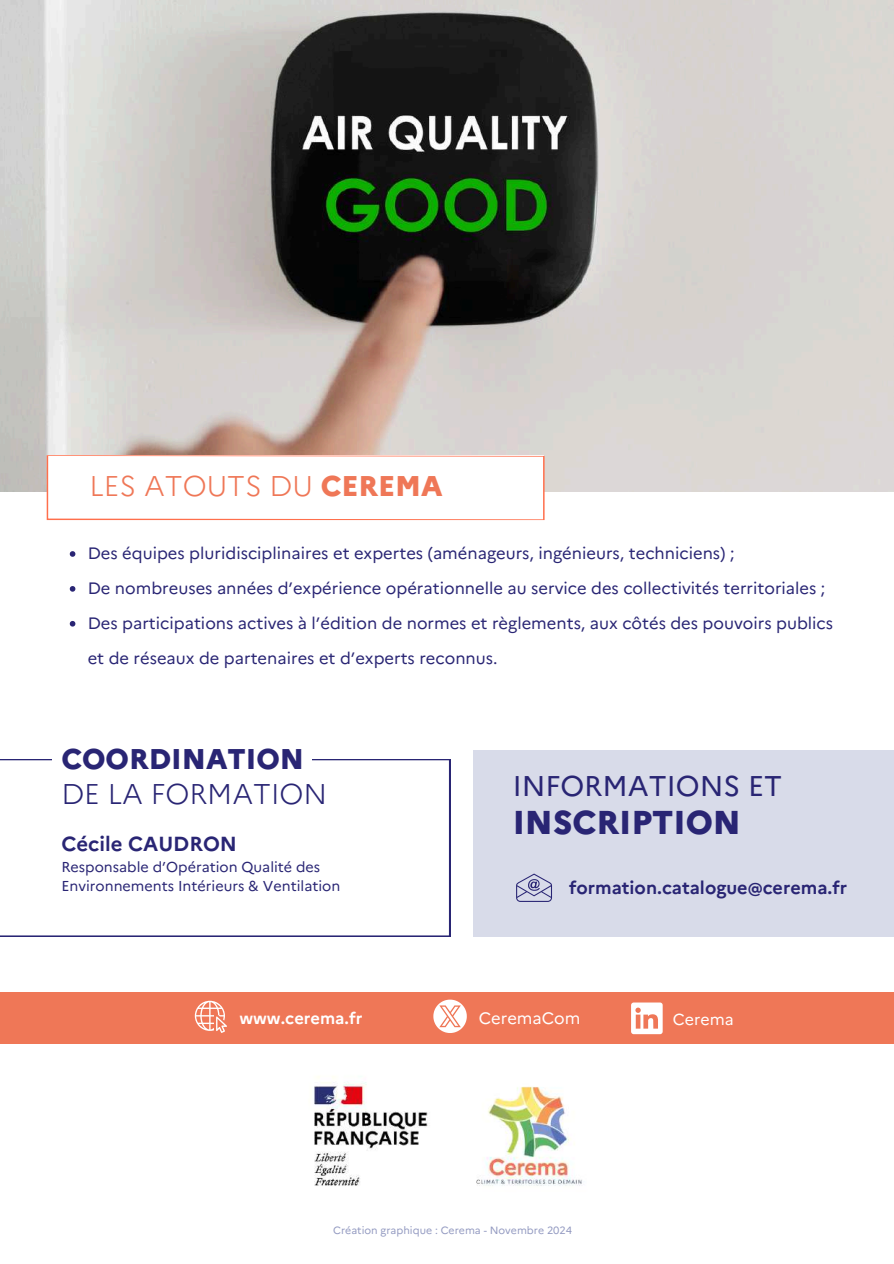
<style>
.page{position:relative;width:894px;height:1264px;background:#fff}
.page>*{position:absolute;margin:0;border:0;box-sizing:border-box;transform-origin:0 0}
.t1{font:800 33px "Marianne";color:#292574}
.t2{font:300 28.5px "Marianne";color:#ef7757}
.t3{font:28.5px "Marianne";color:#292574}
.t4{font:300 28.5px "Marianne";color:#292574}
.t5{font:800 28.5px "Marianne";color:#292574}
.t6{font:700 20.4px "Marianne";color:#292574}
.t7{font:700 18px "Marianne";color:#292574}
.t8{font:16.5px/34.8px "Marianne";color:#292574}
.t9{font:700 16.5px "Marianne";color:#fff}
.t10{font:16.5px "Marianne";color:#fff}
.t11{font:15.9px "Marianne";color:#fff}
.t12{font:14.4px/19.2px "Marianne";color:#292574}
.t13{font:10.5px "Marianne";color:#939ac1}
.s1{font-weight:800}
</style>
<div class="page">
<div style="left:473px;top:750px;width:420px;height:186px;background:#d8dbe9"></div>
<svg style="left:516px;top:873px;width:36px;height:28px"></svg>
<img style="left:314px;top:1076px;width:268px;height:110px">
<div style="left:0;top:992px;width:893px;height:51px;background:#ef7757"></div>
<svg style="left:0;top:759px;width:450px;height:177px"></svg>
<div style="left:52px;top:736px;width:260px;height:48px;background:#fff"></div>
<svg style="left:631px;top:1002px;width:31px;height:32px"></svg>
<svg style="left:433px;top:999px;width:33px;height:34px"></svg>
<svg style="left:195px;top:1000px;width:32px;height:33px"></svg>
<img style="left:0;top:0;width:893px;height:491px">
<svg style="left:47px;top:455px;width:497px;height:65px"></svg>
<svg style="left:70px;top:551px;width:5px;height:6px"></svg>
<svg style="left:70px;top:586px;width:5px;height:5px"></svg>
<svg style="left:70px;top:621px;width:5px;height:5px"></svg>
<h2 class="t2" style="left:89px;top:468px;width:354px">LES ATOUTS DU <span class="s1">CEREMA</span></h2>
<p class="t8" style="left:88px;top:535px;width:746px">Des équipes pluridisciplinaires et expertes (aménageurs, ingénieurs, techniciens) ;<br>De nombreuses années d’expérience opérationnelle au service des collectivités territoriales ; Des participations actives à l’édition de normes et règlements, aux côtés des pouvoirs publics et de réseaux de partenaires et d’experts reconnus.</p>
<h2 class="t5" style="left:61px;top:741px;width:244px">COORDINATION</h2>
<h2 class="t4" style="left:61px;top:776px;width:267px">DE LA FORMATION</h2>
<h2 class="t3" style="left:512px;top:768px;width:271px">INFORMATIONS ET</h2>
<p class="t6" style="left:61px;top:831px;width:177px">Cécile CAUDRON</p>
<p class="t12" style="left:61px;top:857px;width:280px">Responsable d’Opération Qualité des<br>Environnements Intérieurs &amp; Ventilation</p>
<h1 class="t1" style="left:512px;top:802px;width:230px">INSCRIPTION</h1>
<p class="t7" style="left:569px;top:876px;width:279px">formation.catalogue@cerema.fr</p>
<p class="t9" style="left:239px;top:1008px;width:125px">www.cerema.fr</p>
<p class="t10" style="left:478px;top:1008px;width:103px">CeremaCom</p>
<p class="t11" style="left:672px;top:1009px;width:62px">Cerema</p>
<p class="t13" style="left:333px;top:1223px;width:240px">Création graphique : Cerema - Novembre 2024</p>
</div>
